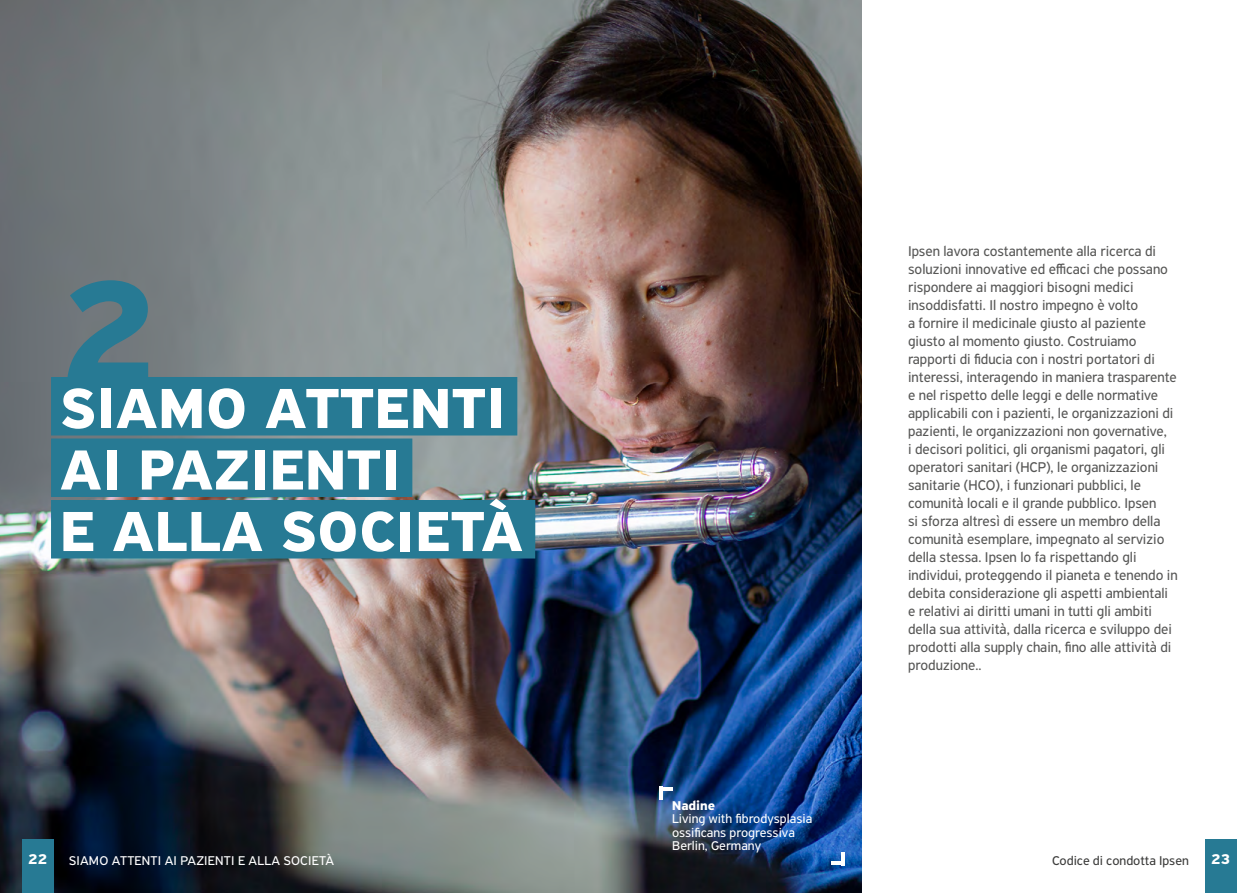
<style>
.page{position:relative;width:1259px;height:893px;background:#fff}
.page>*{position:absolute;margin:0;border:0;box-sizing:border-box;transform-origin:0 0}
.t1{font:700 155.4px "PF Highway Sans Pro";color:#277a94}
.t2{font:700 60px/61.5px "PF Highway Sans Pro";letter-spacing:.02em;color:#fff}
.t3{font:15px/18px "PF Highway Sans Pro";color:#575756}
.t4{font:700 15px "PF Highway Sans Pro";color:#fff}
.t5{font:13.5px/13.5px "PF Highway Sans Pro";color:#fff}
.t6{font:13.5px "PF Highway Sans Pro";letter-spacing:.02em;color:#fff}
.t7{font:13.5px "PF Highway Sans Pro";color:#3c3c3b}
.t8{font:700 13.5px "PF Highway Sans Pro";color:#fff}
</style>
<div class="page">
<img style="left:0;top:0;width:861px;height:893px">
<div style="left:22px;top:839px;width:32px;height:54px;background:#277a94"></div>
<div style="left:1205px;top:839px;width:31px;height:54px;background:#277a94"></div>
<svg style="left:663px;top:787px;width:9px;height:3px"></svg>
<hr style="left:659px;top:787px;width:4px;height:13px;background:#fff">
<hr style="left:832px;top:861px;width:13px;height:4px;background:#fff">
<hr style="left:841px;top:852px;width:4px;height:13px;background:#fff">
<div style="left:51px;top:377px;width:466px;height:58px;background:#277a94"></div>
<div style="left:51px;top:438px;width:361px;height:59px;background:#277a94"></div>
<div style="left:51px;top:500px;width:484px;height:58px;background:#277a94"></div>
<h1 class="t1" style="left:60px;top:241px;width:103px">2</h1>
<h2 class="t2" style="left:60px;top:379px;width:464px">SIAMO ATTENTI<br>AI PAZIENTI<br>E ALLA SOCIETÀ</h2>
<p class="t3" style="left:908px;top:242px;width:271px">Ipsen lavora costantemente alla ricerca di soluzioni innovative ed efficaci che possano rispondere ai maggiori bisogni medici insoddisfatti. Il nostro impegno è volto<br>a fornire il medicinale giusto al paziente giusto al momento giusto. Costruiamo rapporti di fiducia con i nostri portatori di interessi, interagendo in maniera trasparente e nel rispetto delle leggi e delle normative applicabili con i pazienti, le organizzazioni di pazienti, le organizzazioni non governative,<br>i decisori politici, gli organismi pagatori, gli operatori sanitari (HCP), le organizzazioni sanitarie (HCO), i funzionari pubblici, le comunità locali e il grande pubblico. Ipsen<br>si sforza altresì di essere un membro della comunità esemplare, impegnato al servizio della stessa. Ipsen lo fa rispettando gli individui, proteggendo il pianeta e tenendo in debita considerazione gli aspetti ambientali e relativi ai diritti umani in tutti gli ambiti della sua attività, dalla ricerca e sviluppo dei prodotti alla supply chain, fino alle attività di produzione..</p>
<p class="t8" style="left:672px;top:798px;width:44px">Nadine</p>
<p class="t5" style="left:672px;top:812px;width:141px">Living with fibrodysplasia ossificans progressiva<br>Berlin, Germany</p>
<p class="t4" style="left:28px;top:850px;width:21px">22</p>
<p class="t6" style="left:69px;top:852px;width:267px">SIAMO ATTENTI AI PAZIENTI E ALLA SOCIETÀ</p>
<p class="t7" style="left:1052px;top:853px;width:138px">Codice di condotta Ipsen</p>
<p class="t4" style="left:1211px;top:850px;width:21px">23</p>
</div>
